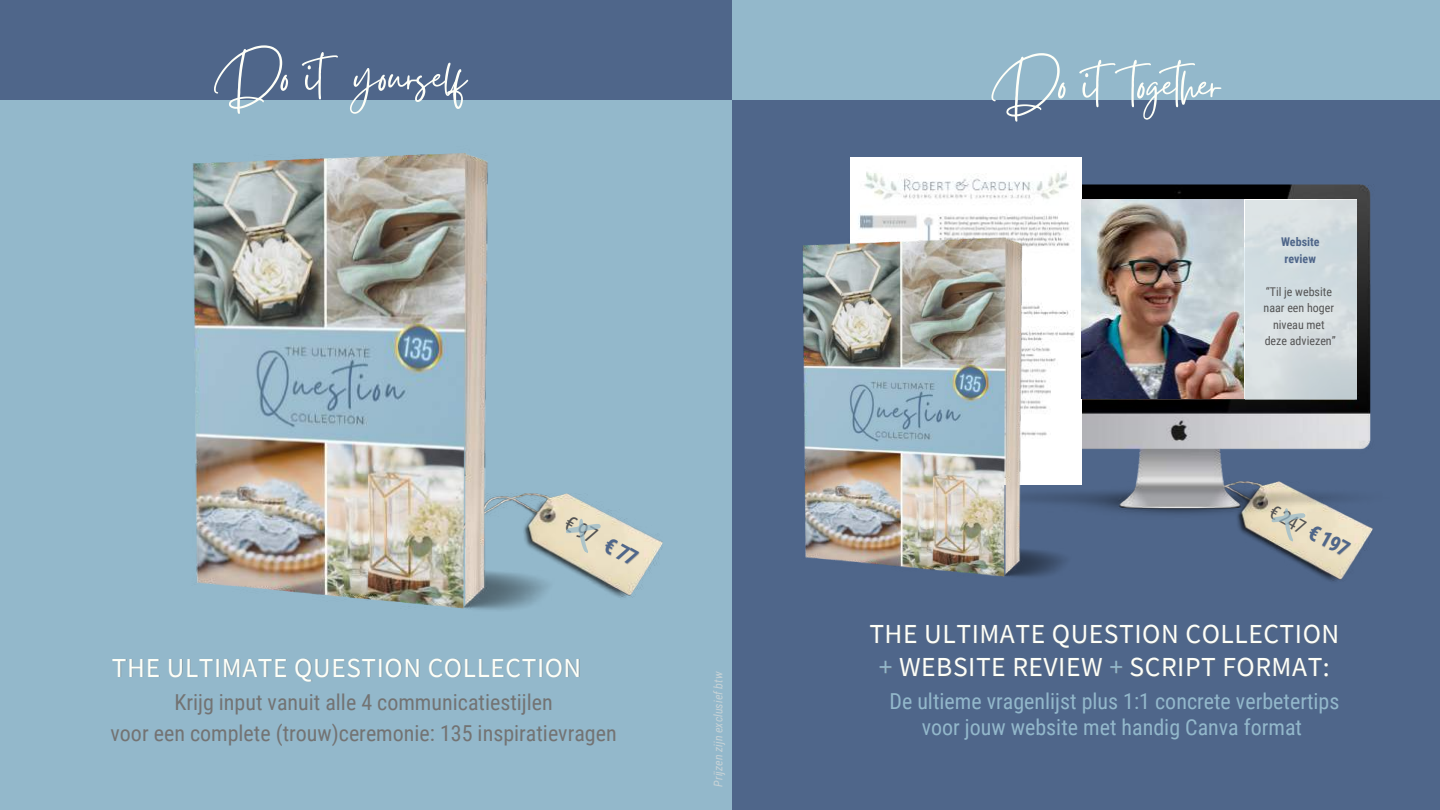
<style>
.page{position:relative;width:1440px;height:810px;background:#93b8cb}
.page>*{position:absolute;margin:0;border:0;box-sizing:border-box;transform-origin:0 0}
.t1{font:56px "Gistesy";color:#fefff8}
.t2{font:27.5px/33px "Source Sans Pro";letter-spacing:.02em;color:#fefff8;text-align:center}
.t3{font:22px/30.8px "Roboto Condensed";color:#737373;text-align:center}
.t4{font:22px/26.2px "Roboto Condensed";color:#93b8cb;text-align:center}
.t5{font:21.9px "Roboto Condensed";color:#545454}
.t6{font:19.2px "Roboto Condensed";color:#545454}
.t7{font:12px/16.5px "Roboto Condensed";color:#545454;text-align:center}
.t8{font:italic 12px "Roboto Condensed";color:#c7d2d6}
.t9{font:700 12px/16.5px "Roboto Condensed";color:#4f668a}
.s1{font-weight:700;color:rgb(115 115 115/.4)}
.s2{font-weight:700;font-size:21.3px;color:rgb(115 115 115/.4)}
.s3{color:rgb(115 115 115/.4)}
</style>
<div class="page">
<div style="left:732px;top:0;width:708px;height:810px;background:#4f668a"></div>
<div style="left:0;top:0;width:732px;height:99px;background:#4f668a"></div>
<img style="left:1237px;top:519px;width:135px;height:63px">
<svg style="left:1267px;top:519px;width:40px;height:23px"></svg>
<img style="left:1220px;top:184px;width:151px;height:335px">
<img style="left:851px;top:158px;width:231px;height:26px">
<img style="left:1220px;top:199px;width:137px;height:200px">
<img style="left:802px;top:184px;width:418px;height:393px">
<div style="left:732px;top:0;width:708px;height:99px;background:#93b8cb"></div>
<div style="left:1245px;top:200px;width:112px;height:200px;background:#d3dce0"></div>
<img style="left:595px;top:508px;width:68px;height:90px">
<img style="left:149px;top:99px;width:446px;height:511px">
<svg style="left:561px;top:511px;width:42px;height:42px;background:#e1dbc4"></svg>
<h1 class="t1" style="left:215px;top:38px;width:252px">Do ityourself</h1>
<h1 class="t1" style="left:993px;top:45px;width:228px">Do ittogether</h1>
<p class="t9" style="left:1281px;top:234px;width:40px">Website review</p>
<p class="t7" style="left:1264px;top:284px;width:74px">“Til je website naar een hoger niveau met deze adviezen”</p>
<p class="t5" style="left:572px;top:510px;width:83px;rotate:29deg">€97 <span class="s1">€77</span></p>
<p class="t6" style="left:1276px;top:500px;width:90px;rotate:29deg">€ 247 <span class="s2">€ 197</span></p>
<p class="t2" style="left:112px;top:650px;width:471px">THE ULTIMATE QUESTION COLLECTION</p>
<p class="t3" style="left:111px;top:687px;width:508px">Krijg input vanuit alle 4 communicatiestijlen<br>voor een complete (trouw)ceremonie: 135 inspiratievragen</p>
<p class="t8" style="left:711px;top:787px;width:117px;rotate:-90deg">Prijzen zijn exclusief btw</p>
<p class="t2" style="left:869px;top:617px;width:471px">THE ULTIMATE QUESTION COLLECTION <span class="s3">+</span> WEBSITE REVIEW <span class="s3">+</span> SCRIPT FORMAT:</p>
<p class="t4" style="left:889px;top:688px;width:451px">De ultieme vragenlijst plus 1:1 concrete verbetertips voor jouw website met handig Canva format</p>
</div>
